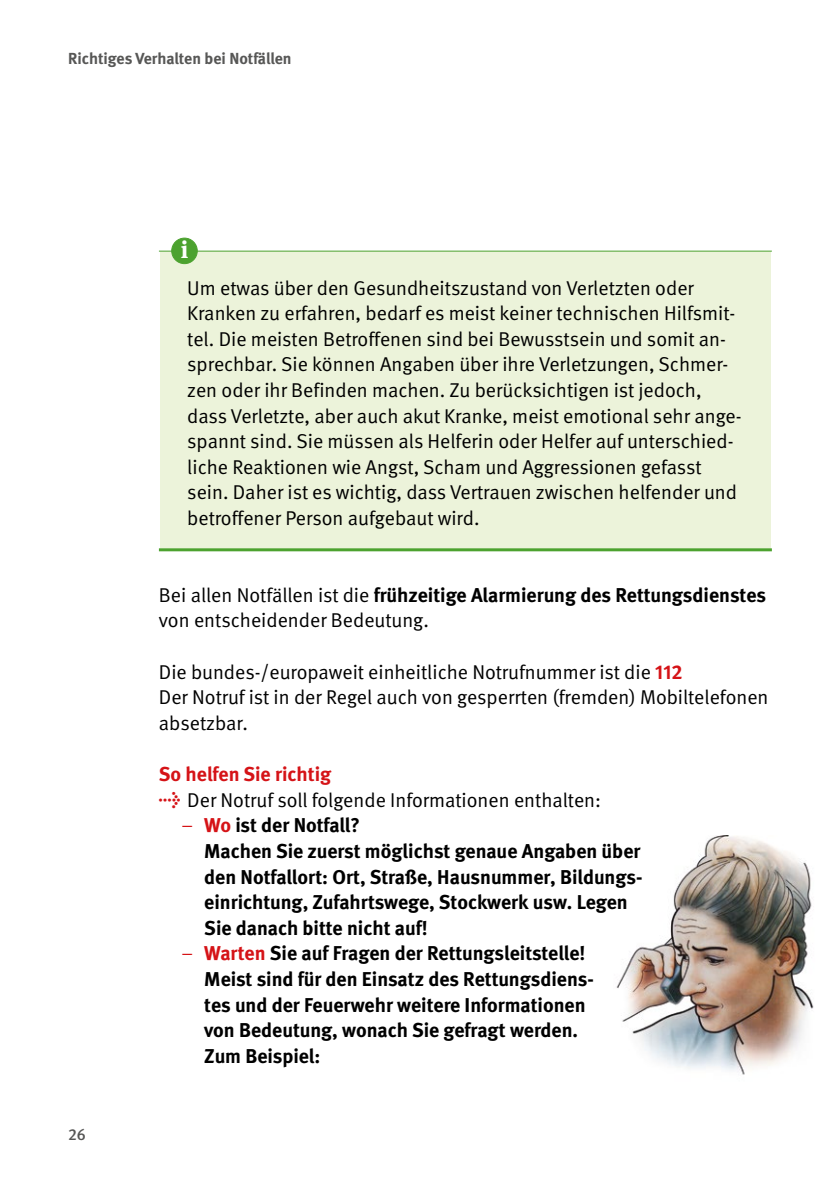
<style>
.page{position:relative;width:840px;height:1191px;background:#fff}
.page>*{position:absolute;margin:0;border:0;box-sizing:border-box;transform-origin:0 0}
.t1{font:700 24px "DGUV Meta Serif";color:#fff}
.Kasten_Schattierung_FT_STG_grün_Linie{font:20px/25.6px "DGUV Meta";color:#000}
.t2{font:700 20px/25.6px "DGUV Meta";color:#000}
.Fließtext_FT_Abstand_vor{font:20px/25.6px "DGUV Meta";color:#000}
.Überschriften_H3_ohne_Zahl_rot{font:700 20px "DGUV Meta";color:#d51317}
.t3{font:700 16px "DGUV Meta";color:#575756}
.t4{font:500 16px "DGUV Meta";color:#575756}
.s1{font-weight:700}
.s2{font-weight:700;color:#d51317}
.s3{font-weight:700;font-size:18px;color:#d51317}
.s4{font-weight:400;color:#d51317}
.s5{color:#d51317}
</style>
<div class="page">
<div style="left:160px;top:251px;width:610px;height:299px;background:#ecf3da"></div>
<hr style="left:159px;top:548px;width:612px;height:3px;background:#4ca22f">
<hr style="left:159px;top:251px;width:612px;height:1px;background:#4ca22f">
<img style="left:616px;top:835px;width:198px;height:240px">
<div style="left:172px;top:238px;width:25px;height:26px;background:#4ca22f;border-radius:50%"></div>
<div style="left:171px;top:238px;width:26px;height:26px;border:1px solid #4ca22f;border-radius:50%"></div>
<p class="t3" style="left:68px;top:49px;width:225px">Richtiges Verhalten bei Notfällen</p>
<p class="t1" style="left:181px;top:235px;width:9px">i</p>
<p class="Kasten_Schattierung_FT_STG_grün_Linie" style="left:187px;top:275px;width:555px">Um etwas über den Gesundheitszustand von Verletzten oder Kranken zu erfahren, bedarf es meist keiner technischen Hilfsmit&shy;tel. Die meisten Betroffenen sind bei Bewusstsein und somit an&shy;sprechbar. Sie können Angaben über ihre Verletzungen, Schmer&shy;zen oder ihr Befinden machen. Zu berücksichtigen ist jedoch, dass Verletzte, aber auch akut Kranke, meist emotional sehr ange&shy;spannt sind. Sie müssen als Helferin oder Helfer auf unterschied&shy;liche Reaktionen wie Angst, Scham und Aggressionen gefasst sein. Daher ist es wichtig, dass Vertrauen zwischen helfender und betroffener Person aufgebaut wird.</p>
<p class="t4" style="left:68px;top:1124px;width:19px">26</p>
<p class="Fließtext_FT_Abstand_vor" style="left:159px;top:582px;width:608px">Bei allen Notfällen ist die <span class="s1">frühzeitige Alarmierung des Rettungsdienstes </span>von entscheidender Bedeutung.</p>
<p class="Fließtext_FT_Abstand_vor" style="left:159px;top:659px;width:610px">Die bundes-/europaweit einheitliche Notrufnummer ist die <span class="s2">112<br></span>Der Notruf ist in der Regel auch von gesperrten (fremden) Mobiltelefonen absetzbar.</p>
<h3 class="Überschriften_H3_ohne_Zahl_rot" style="left:159px;top:762px;width:174px">So helfen Sie richtig</h3>
<p class="Kasten_Schattierung_FT_STG_grün_Linie" style="left:159px;top:787px;width:443px"><span class="s3">→</span> Der Notruf soll folgende Informationen enthalten:</p>
<p class="t2" style="left:204px;top:813px;width:439px;text-indent:-23px"><span class="s4">–</span> <span class="s5">Wo</span> ist der Notfall?<br>Machen Sie zuerst möglichst genaue Angaben über den Notfallort: Ort, Straße, Hausnummer, Bildungs&shy;einrichtung, Zufahrtswege, Stockwerk usw. Legen Sie danach bitte nicht auf!</p>
<p class="t2" style="left:204px;top:941px;width:391px;text-indent:-23px"><span class="s4">–</span> <span class="s5">Warten</span> Sie auf Fragen der Rettungsleitstelle!<br>Meist sind für den Einsatz des Rettungsdiens&shy;tes und der Feuerwehr weitere Informationen von Bedeutung, wonach Sie gefragt werden.<br>Zum Beispiel:</p>
</div>
